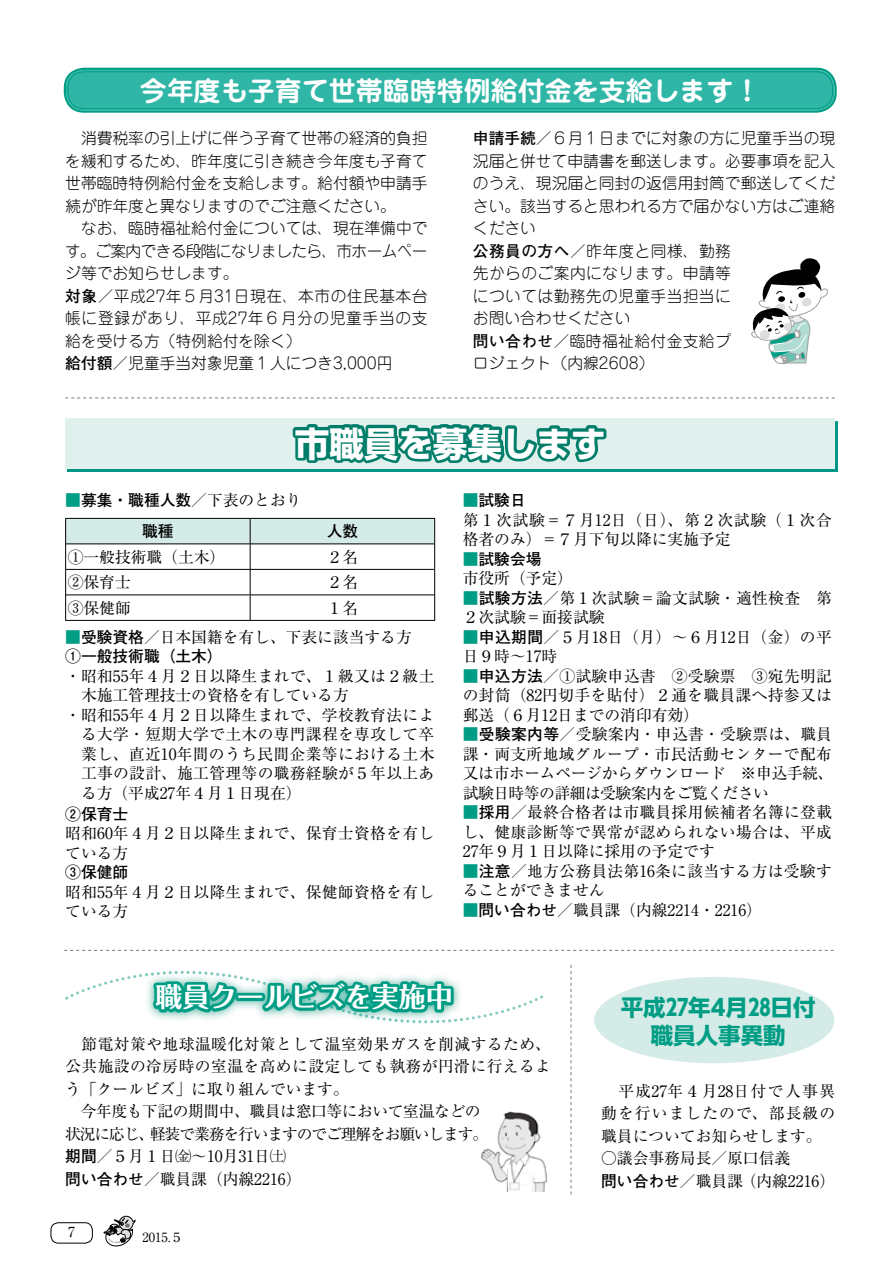
<style>
.page{position:relative;width:893px;height:1263px;background:#fff}
.page>*{position:absolute;margin:0;border:0;box-sizing:border-box;transform-origin:0 0}
.t1{font:700 34.5px "Shin Go Pro";color:#fff}
.t2{font:700 27px "Jun 501 Pro";color:#fff}
.t3{font:700 27px "Folk Pro";color:#fff}
.t4{font:700 22.5px/28.5px "UD Shin Go Pro";color:#009d85;text-align:center}
.t5{font:15.75px/19.5px "Ryumin Pro";letter-spacing:.005em;color:#000}
.t6{font:300 15.75px/22.5px "Jun 101 Pro";color:#000}
.t7{font:15.75px "Ryumin Pro";letter-spacing:.025em;color:#000}
.t8{font:700 15.75px "Futo Go B101 Pro";color:#000}
.t9{font:13.8px "Ryumin Pro";color:#000}
.t10{font:12.75px "Ryumin Pro";color:#000}
.s1{font-family:"Futo Go B101 Pro";font-weight:700}
.s2{color:#009d85}
.s3{font-family:"Ryumin Pro";font-weight:400}
.s4{font-family:"Futo Go B101 Pro";font-weight:700;color:#009d85}
</style>
<div class="page">
<svg style="left:65px;top:397px;width:770px;height:1px"></svg>
<svg style="left:65px;top:518px;width:370px;height:102px"></svg>
<hr style="left:65px;top:620px;width:185px;height:1px;background:#000">
<hr style="left:250px;top:620px;width:185px;height:1px;background:#000">
<div style="left:66px;top:70px;width:768px;height:40px;background:#30b6a6;border-radius:18px"></div>
<div style="left:64px;top:68px;width:773px;height:45px;border:2px solid #009d85;border-radius:19px"></div>
<div style="left:67px;top:71px;width:766px;height:38px;border:1px solid #009d85;border-radius:16px"></div>
<svg style="left:751px;top:258px;width:77px;height:107px"></svg>
<svg style="left:64px;top:950px;width:770px;height:244px"></svg>
<div style="left:67px;top:421px;width:770px;height:50px;background:#009789"></div>
<div style="left:65px;top:418px;width:770px;height:51px;background:#e0f0ed"></div>
<svg style="left:292px;top:424px;width:315px;height:40px"></svg>
<div style="left:51px;top:1222px;width:42px;height:21px;border:1px solid #000;border-radius:8px"></div>
<svg style="left:103px;top:1215px;width:33px;height:32px"></svg>
<h2 class="t2" style="left:140px;top:69px;width:622px">今年度も子育て世帯臨時特例給付金を支給します！</h2>
<p class="t6" style="left:65px;top:125px;width:364px;text-align:justify">　消費税率の引上げに伴う子育て世帯の経済的負担を緩和するため、昨年度に引き続き今年度も子育て世帯臨時特例給付金を支給します。給付額や申請手続が昨年度と異なりますのでご注意ください。</p>
<p class="t6" style="left:65px;top:215px;width:364px;text-indent:16px">なお、臨時福祉給付金については、現在準備中です。ご案内できる段階になりましたら、市ホームページ等でお知らせします。<br><span class="s1">対象</span>／平成27年５月31日現在、本市の住民基本台帳に登録があり、平成27年６月分の児童手当の支給を受ける方（特例給付を除く）<br><span class="s1">給付額</span>／児童手当対象児童１人につき3,000円</p>
<p class="t6" style="left:473px;top:125px;width:364px"><span class="s1">申請手続</span>／６月１日までに対象の方に児童手当の現況届と併せて申請書を郵送します。必要事項を記入のうえ、現況届と同封の返信用封筒で郵送してください。該当すると思われる方で届かない方はご連絡ください<br><span class="s1">公務員の方へ</span>／昨年度と同様、勤務<br>先からのご案内になります。申請等<br>については勤務先の児童手当担当に<br>お問い合わせください<br><span class="s1">問い合わせ</span>／臨時福祉給付金支給プ<br>ロジェクト（内線2608）</p>
<h1 class="t1" style="left:295px;top:416px;width:312px">市職員を募集します</h1>
<p class="t8" style="left:65px;top:488px;width:238px"><span class="s2">■</span>募集・職種人数<span class="s3">／下表のとおり</span></p>
<p class="t8" style="left:142px;top:519px;width:33px">職種</p>
<p class="t8" style="left:327px;top:519px;width:33px">人数</p>
<p class="t5" style="left:68px;top:546px;width:159px">①一般技術職（土木）</p>
<p class="t5" style="left:327px;top:546px;width:33px">２名</p>
<p class="t5" style="left:68px;top:571px;width:64px">②保育士</p>
<p class="t5" style="left:327px;top:571px;width:33px">２名</p>
<p class="t5" style="left:68px;top:597px;width:64px">③保健師</p>
<p class="t5" style="left:327px;top:597px;width:33px">１名</p>
<p class="t5" style="left:65px;top:626px;width:348px"><span class="s4">■</span><span class="s1">受験資格</span>／日本国籍を有し、下表に該当する方</p>
<p class="t8" style="left:65px;top:644px;width:159px">①一般技術職（土木）</p>
<p class="t7" style="left:65px;top:663px;width:371px">・ 昭和55年４月２日以降生まれで、１級又は２級土</p>
<p class="t5" style="left:81px;top:685px;width:269px">木施工管理技士の資格を有している方</p>
<p class="t7" style="left:65px;top:702px;width:371px">・ 昭和55年４月２日以降生まれで、学校教育法によ</p>
<p class="t5" style="left:81px;top:724px;width:355px">る大学・短期大学で土木の専門課程を専攻して卒</p>
<p class="t7" style="left:81px;top:741px;width:355px">業し、直近10年間のうち民間企業等における土木</p>
<p class="t5" style="left:81px;top:763px;width:355px">工事の設計、施工管理等の職務経験が５年以上あ</p>
<p class="t5" style="left:81px;top:782px;width:222px">る方（平成27年４月１日現在）</p>
<p class="t8" style="left:65px;top:801px;width:64px">②保育士</p>
<p class="t5" style="left:65px;top:823px;width:370px">昭和60年４月２日以降生まれで、保育士資格を有している方</p>
<p class="t8" style="left:65px;top:860px;width:64px">③保健師</p>
<p class="t5" style="left:65px;top:881px;width:370px">昭和55年４月２日以降生まれで、保健師資格を有している方</p>
<p class="t8" style="left:463px;top:488px;width:64px"><span class="s2">■</span>試験日</p>
<p class="t5" style="left:463px;top:509px;width:371px">第１次試験＝７月12日（日）、第２次試験（１次合格者のみ）＝７月下旬以降に実施予定</p>
<p class="t8" style="left:463px;top:546px;width:80px"><span class="s2">■</span>試験会場</p>
<p class="t5" style="left:463px;top:568px;width:112px">市役所（予定）</p>
<p class="t5" style="left:463px;top:587px;width:371px"><span class="s4">■</span><span class="s1">試験方法</span>／第１次試験＝論文試験・適性検査　第<br>２次試験＝面接試験</p>
<p class="t5" style="left:463px;top:626px;width:371px"><span class="s4">■</span><span class="s1">申込期間</span>／５月18日（月）～６月12日（金）の平日９時～17時</p>
<p class="t5" style="left:463px;top:665px;width:371px;text-align:justify"><span class="s4">■</span><span class="s1">申込方法</span>／①試験申込書　②受験票　③宛先明記の封筒（82円切手を貼付）２通を職員課へ持参又は郵送（６月12日までの消印有効）</p>
<p class="t5" style="left:463px;top:723px;width:372px;text-align:justify"><span class="s4">■</span><span class="s1">受験案内等</span>／受験案内・申込書・受験票は、職員課・両支所地域グループ・市民活動センターで配布又は市ホームページからダウンロード　※申込手続、試験日時等の詳細は受験案内をご覧ください</p>
<p class="t5" style="left:463px;top:801px;width:371px;text-align:justify"><span class="s4">■</span><span class="s1">採用</span>／最終合格者は市職員採用候補者名簿に登載し、健康診断等で異常が認められない場合は、平成27年９月１日以降に採用の予定です</p>
<p class="t5" style="left:463px;top:860px;width:370px"><span class="s4">■</span><span class="s1">注意</span>／地方公務員法第16条に該当する方は受験することができません</p>
<p class="t5" style="left:463px;top:899px;width:301px"><span class="s4">■</span><span class="s1">問い合わせ</span>／職員課（内線2214・2216）</p>
<h2 class="t3" style="left:156px;top:974px;width:298px">職員クールビズを実施中</h2>
<p class="t5" style="left:65px;top:1031px;width:487px;line-height:22.5px">　節電対策や地球温暖化対策として温室効果ガスを削減するため、公共施設の冷房時の室温を高めに設定しても執務が円滑に行えるよう「クールビズ」に取り組んでいます。<br>　今年度も下記の期間中、職員は窓口等において室温などの<br>状況に応じ、軽装で業務を行いますのでご理解をお願いします。<br><span class="s1">期間</span>／５月１日㈮～10月31日㈯<br><span class="s1">問い合わせ</span>／職員課（内線2216）</p>
<p class="t9" style="left:68px;top:1221px;width:8px">7</p>
<p class="t10" style="left:142px;top:1227px;width:42px">2015.５</p>
<h3 class="t4" style="left:621px;top:992px;width:196px">平成27年4月28日付職員人事異動</h3>
<p class="t5" style="left:601px;top:1079px;width:235px;line-height:22.5px;text-align:justify">　平成27年４月28日付で人事異動を行いましたので、部長級の職員についてお知らせします。</p>
<p class="t5" style="left:601px;top:1146px;width:235px;line-height:22.5px">○議会事務局長／原口信義　<br><span class="s1">問い合わせ</span>／職員課（内線2216）</p>
</div>
